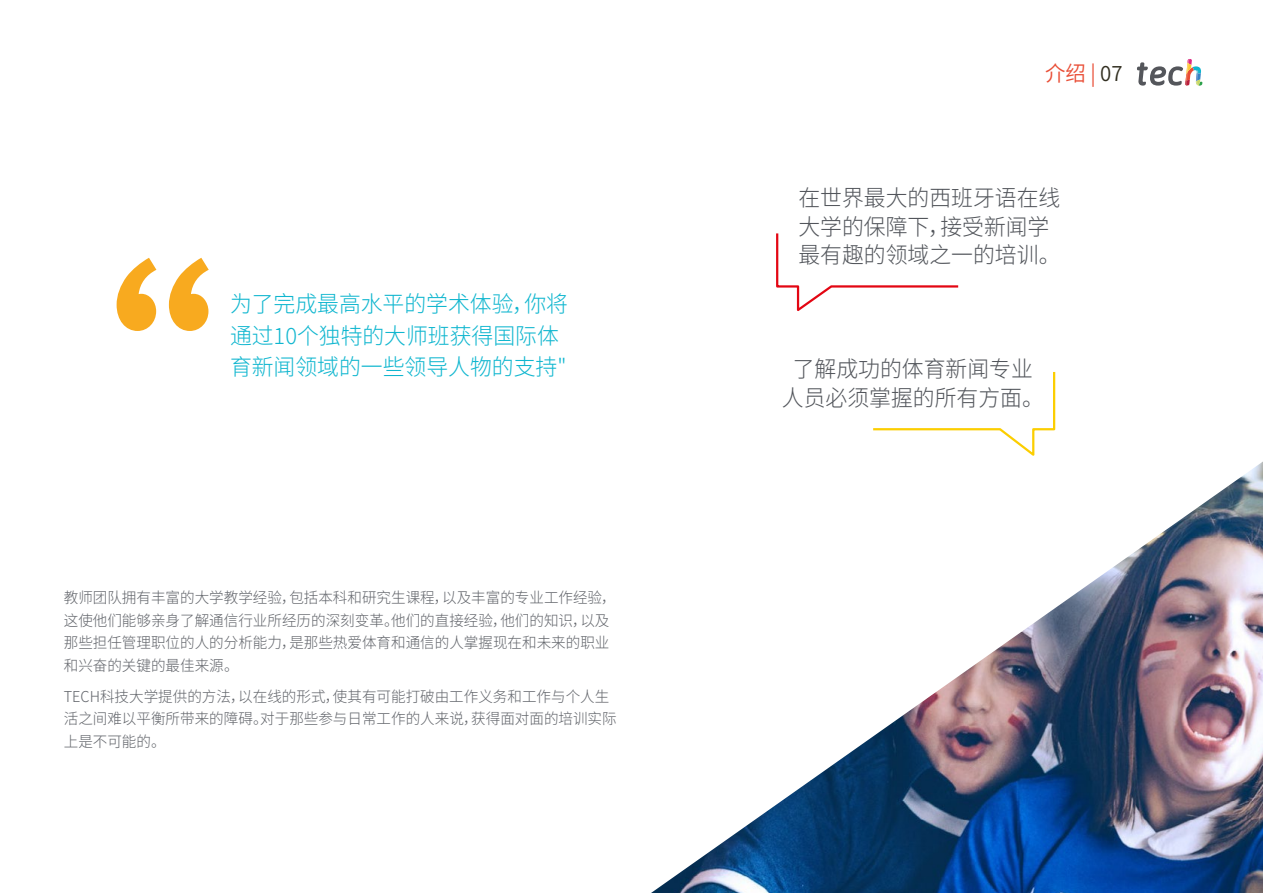
<style>
.page{position:relative;width:1263px;height:893px;background:#fff}
.page>*{position:absolute;margin:0;border:0;box-sizing:border-box;transform-origin:0 0}
.t1{font:300 22.5px/28.5px "Source Han Sans CN";color:#52555b;text-align:center}
.t2{font:300 22.5px/31.5px "Source Han Sans CN";color:#0fb6cf}
.t3{font:21px "Source Han Sans CN";color:#e94d35}
.t4{font:300 15px/22.5px "Source Han Sans CN";color:#61646a}
.s1{color:#312e20}
</style>
<div class="page">
<svg style="left:117px;top:258px;width:92px;height:73px"></svg>
<img style="left:651px;top:461px;width:612px;height:432px">
<svg style="left:873px;top:372px;width:183px;height:84px"></svg>
<svg style="left:776px;top:233px;width:183px;height:78px"></svg>
<svg style="left:1137px;top:59px;width:65px;height:27px"></svg>
<h1 class="t2" style="left:230px;top:289px;width:339px">为了完成最高水平的学术体验，你将通过10个独特的大师班获得国际体育新闻领域的一些领导人物的支持"</h1>
<p class="t4" style="left:64px;top:587px;width:553px">教师团队拥有丰富的大学教学经验，包括本科和研究生课程，以及丰富的专业工作经验，这使他们能够亲身了解通信行业所经历的深刻变革。他们的直接经验，他们的知识，以及那些担任管理职位的人的分析能力，是那些热爱体育和通信的人掌握现在和未来的职业和兴奋的关键的最佳来源。</p>
<p class="t4" style="left:64px;top:685px;width:554px">TECH科技大学提供的方法，以在线的形式，使其有可能打破由工作义务和工作与个人生活之间难以平衡所带来的障碍。对于那些参与日常工作的人来说，获得面对面的培训实际上是不可能的。</p>
<h2 class="t3" style="left:1045px;top:61px;width:79px">介绍 | <span class="s1">07</span></h2>
<h1 class="t1" style="left:798px;top:184px;width:264px;text-align:left">在世界最大的西班牙语在线大学的保障下，接受新闻学最有趣的领域之一的培训。</h1>
<h1 class="t1" style="left:782px;top:355px;width:264px">了解成功的体育新闻专业人员必须掌握的所有方面。</h1>
</div>
